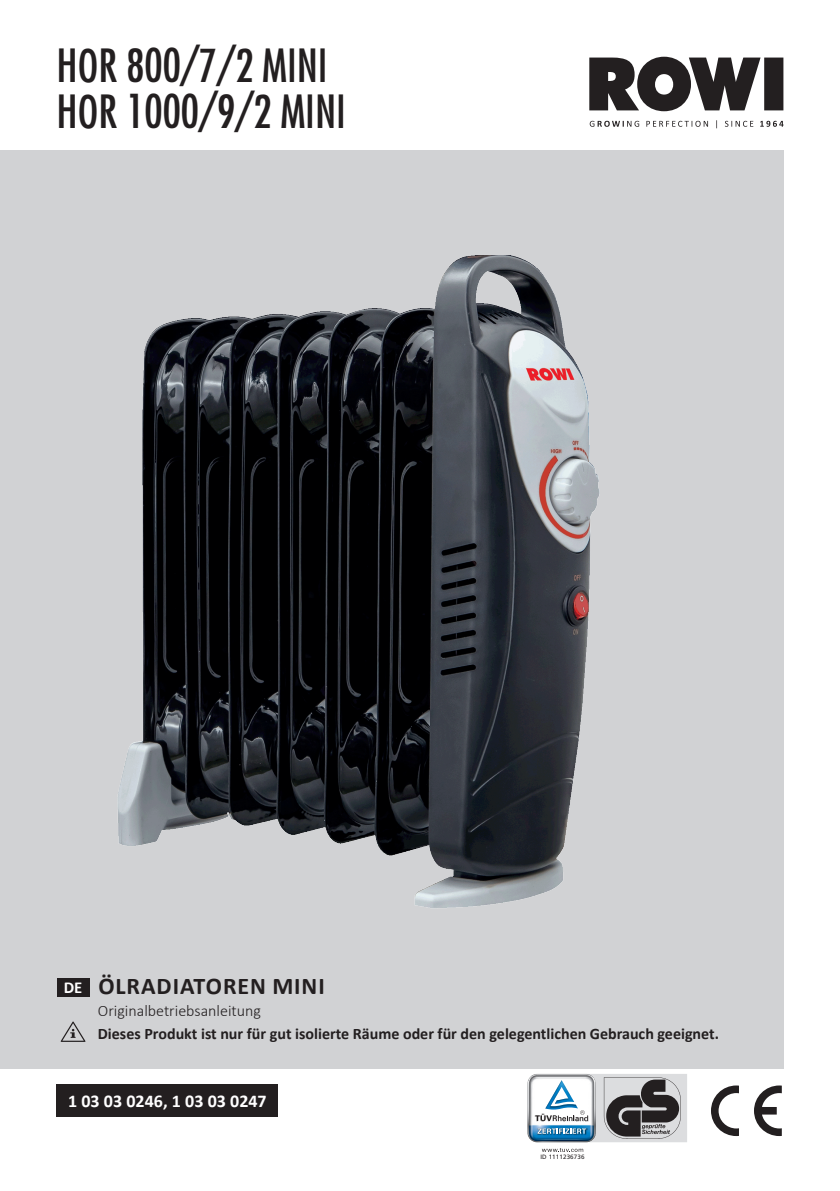
<style>
.page{position:relative;width:840px;height:1191px;background:#fff}
.page>*{position:absolute;margin:0;border:0;box-sizing:border-box;transform-origin:0 0}
.t1{font:condensed 44.4px/45.8px "Futura";color:#231f20}
.t2{font:700 24px "Calibri";letter-spacing:.04em;color:#231f20}
.t3{font:700 18px "Calibri";color:#fff}
.t4{font:700 16.6px "Calibri";color:#fff}
.t5{font:700 16px "Calibri";color:#231f20}
.t6{font:300 16px "Calibri";color:#231f20}
.t7{font:6.2px "Frutiger LT Pro";letter-spacing:.02em;color:#231f20}
</style>
<div class="page">
<div style="left:0;top:150px;width:782px;height:919px;background:#d1d2d4"></div>
<div style="left:57px;top:978px;width:32px;height:18px;background:#231f20"></div>
<svg style="left:61px;top:1021px;width:24px;height:20px"></svg>
<div style="left:57px;top:1084px;width:221px;height:33px;background:#231f20"></div>
<svg style="left:589px;top:57px;width:194px;height:54px"></svg>
<svg style="left:589px;top:121px;width:50px;height:6px"></svg>
<svg style="left:646px;top:121px;width:61px;height:6px"></svg>
<svg style="left:725px;top:121px;width:28px;height:6px"></svg>
<svg style="left:760px;top:121px;width:23px;height:6px"></svg>
<svg style="left:754px;top:1085px;width:27px;height:51px"></svg>
<svg style="left:711px;top:1085px;width:27px;height:51px"></svg>
<svg style="left:527px;top:1074px;width:159px;height:68px"></svg>
<svg style="left:542px;top:1148px;width:41px;height:4px"></svg>
<img style="left:118px;top:255px;width:480px;height:653px">
<h1 class="t1" style="left:57px;top:42px;width:291px">HOR 800/7/2 MINI<br>HOR 1000/9/2 MINI</h1>
<p class="t4" style="left:64px;top:975px;width:20px">DE</p>
<h2 class="t2" style="left:98px;top:969px;width:228px">ÖLRADIATOREN MINI</h2>
<p class="t6" style="left:98px;top:1001px;width:164px">Originalbetriebsanleitung</p>
<p class="t5" style="left:98px;top:1021px;width:622px">Dieses Produkt ist nur für gut isolierte Räume oder für den gelegentlichen Gebrauch geeignet.</p>
<p class="t3" style="left:68px;top:1087px;width:200px">1 03 03 0246, 1 03 03 0247</p>
<p class="t7" style="left:540px;top:1152px;width:46px">ID 1111236736</p>
</div>
